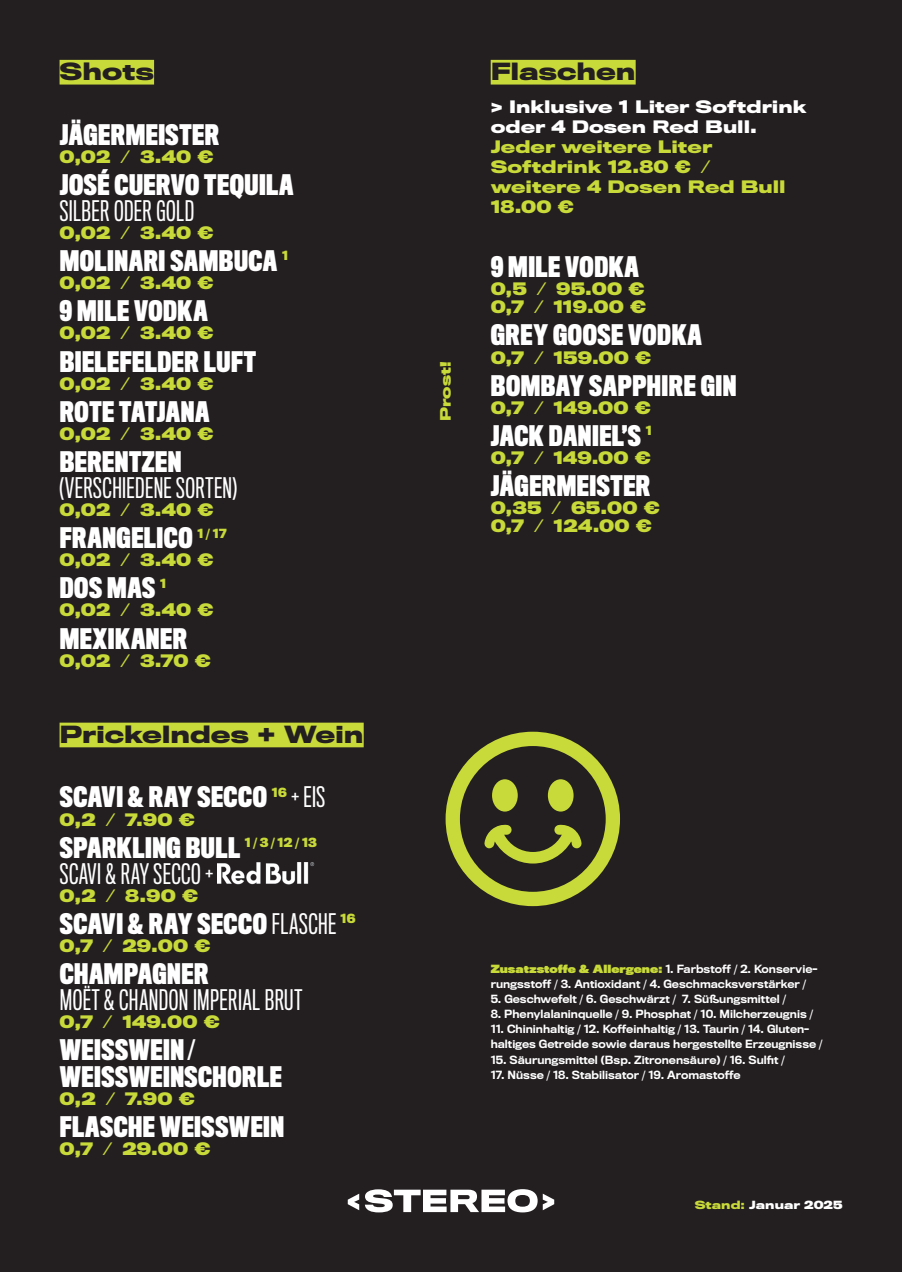
<style>
.page{position:relative;width:902px;height:1272px;background:#fff}
.page>*{position:absolute;margin:0;border:0;box-sizing:border-box;transform-origin:0 0}
.t1{font:700 26.1px/26.1px "Titling Gothic FB Comp";letter-spacing:.02em;color:#fff}
.t2{font:26.1px "Titling Gothic FB Comp";letter-spacing:.02em;color:#fff}
.t3{font:700 22.05px "Titling Gothic FB Wide";letter-spacing:-.005em;color:#231f20}
.t4{font:700 16.05px/20.1px "Titling Gothic FB Wide";letter-spacing:.005em;color:#c8da39}
.t5{font:700 16.05px/20.1px "Titling Gothic FB Wide";letter-spacing:.005em;color:#fff}
.t6{font:700 13.5px "Titling Gothic FB Wide";color:#c8da39}
.t7{font:700 11.7px "Titling Gothic FB Normal";letter-spacing:.02em;color:#c8da39}
.t8{font:500 10.5px/15px "Titling Gothic FB Normal";color:#fff}
.t9{font:700 10.5px "Titling Gothic FB Wide";color:#fff}
.s1{font-weight:400}
.s2{font-weight:900;color:#c8da39}
.s3{color:#c8da39}
</style>
<div class="page">
<div style="left:0;top:0;width:901px;height:1271px;background:#231f20"></div>
<div style="left:490px;top:60px;width:145px;height:25px;background:#c8da39"></div>
<div style="left:60px;top:60px;width:94px;height:25px;background:#c8da39"></div>
<div style="left:60px;top:722px;width:303px;height:25px;background:#c8da39"></div>
<img style="left:218px;top:862px;width:97px;height:22px">
<svg style="left:445px;top:731px;width:175px;height:175px"></svg>
<svg style="left:348px;top:1189px;width:206px;height:23px"></svg>
<h2 class="t3" style="left:60px;top:58px;width:96px">Shots</h2>
<h1 class="t1" style="left:60px;top:121px;width:161px">JÄGERMEISTER</h1>
<h3 class="t4" style="left:60px;top:146px;width:156px">0,02 ⁄ 3.40 €</h3>
<h1 class="t1" style="left:60px;top:171px;width:235px">JOSÉ CUERVO TEQUILA</h1>
<h1 class="t2" style="left:60px;top:196px;width:136px">SILBER ODER GOLD</h1>
<h3 class="t4" style="left:60px;top:222px;width:156px">0,02 ⁄ 3.40 €</h3>
<h1 class="t1" style="left:60px;top:248px;width:219px">MOLINARI SAMBUCA</h1>
<p class="t7" style="left:282px;top:248px;width:8px">1</p>
<h3 class="t4" style="left:60px;top:273px;width:156px">0,02 ⁄ 3.40 €</h3>
<h1 class="t1" style="left:60px;top:298px;width:150px">9 MILE VODKA</h1>
<h3 class="t4" style="left:60px;top:323px;width:156px">0,02 ⁄ 3.40 €</h3>
<h1 class="t1" style="left:60px;top:348px;width:198px">BIELEFELDER LUFT</h1>
<h3 class="t4" style="left:60px;top:373px;width:156px">0,02 ⁄ 3.40 €</h3>
<h1 class="t1" style="left:60px;top:398px;width:151px">ROTE TATJANA</h1>
<h3 class="t4" style="left:60px;top:423px;width:156px">0,02 ⁄ 3.40 €</h3>
<h1 class="t1" style="left:60px;top:448px;width:123px">BERENTZEN</h1>
<h1 class="t2" style="left:60px;top:473px;width:179px">(VERSCHIEDENE SORTEN)</h1>
<h3 class="t4" style="left:60px;top:499px;width:156px">0,02 ⁄ 3.40 €</h3>
<h1 class="t1" style="left:60px;top:524px;width:134px">FRANGELICO</h1>
<p class="t7" style="left:197px;top:525px;width:31px">1/17</p>
<h3 class="t4" style="left:60px;top:550px;width:156px">0,02 ⁄ 3.40 €</h3>
<h1 class="t1" style="left:60px;top:575px;width:97px">DOS MAS</h1>
<p class="t7" style="left:160px;top:575px;width:8px">1</p>
<h3 class="t4" style="left:60px;top:600px;width:156px">0,02 ⁄ 3.40 €</h3>
<h1 class="t1" style="left:60px;top:625px;width:129px">MEXIKANER</h1>
<h3 class="t4" style="left:60px;top:650px;width:153px">0,02 ⁄ 3.70 €</h3>
<h2 class="t3" style="left:60px;top:720px;width:305px">Prickelndes + Wein</h2>
<h1 class="t1" style="left:60px;top:784px;width:209px">SCAVI &amp; RAY SECCO</h1>
<p class="t7" style="left:272px;top:784px;width:17px">16</p>
<h1 class="t2" style="left:291px;top:782px;width:35px">+ EIS</h1>
<h3 class="t4" style="left:60px;top:809px;width:137px">0,2 ⁄ 7.90 €</h3>
<h1 class="t1" style="left:60px;top:834px;width:182px">SPARKLING BULL</h1>
<p class="t7" style="left:245px;top:835px;width:73px">1/3/12/13</p>
<h1 class="t2" style="left:60px;top:858px;width:155px">SCAVI &amp; RAY SECCO +</h1>
<h3 class="t4" style="left:60px;top:885px;width:140px">0,2 ⁄ 8.90 €</h3>
<h1 class="t1" style="left:60px;top:910px;width:278px">SCAVI &amp; RAY SECCO <span class="s1">FLASCHE</span></h1>
<p class="t7" style="left:340px;top:911px;width:17px">16</p>
<h3 class="t4" style="left:60px;top:935px;width:152px">0,7 ⁄ 29.00 €</h3>
<h1 class="t1" style="left:60px;top:960px;width:150px">CHAMPAGNER</h1>
<h1 class="t2" style="left:60px;top:985px;width:244px">MOËT &amp; CHANDON IMPERIAL BRUT</h1>
<h3 class="t4" style="left:60px;top:1011px;width:162px">0,7 ⁄ 149.00 €</h3>
<h1 class="t1" style="left:60px;top:1036px;width:223px">WEISSWEIN ⁄<br>WEISSWEINSCHORLE</h1>
<h3 class="t4" style="left:60px;top:1088px;width:137px">0,2 ⁄ 7.90 €</h3>
<h1 class="t1" style="left:60px;top:1113px;width:226px">FLASCHE WEISSWEIN</h1>
<h3 class="t4" style="left:60px;top:1138px;width:152px">0,7 ⁄ 29.00 €</h3>
<p class="t6" style="left:437px;top:421px;width:61px;rotate:-90deg">Prost!</p>
<h2 class="t3" style="left:490px;top:58px;width:146px">Flaschen</h2>
<h3 class="t5" style="left:490px;top:96px;width:317px">&gt; Inklusive 1 Liter Softdrink oder 4 Dosen Red Bull.</h3>
<h3 class="t4" style="left:490px;top:136px;width:296px">Jeder weitere Liter<br>Softdrink 12.80 € ⁄ weitere 4 Dosen Red Bull<br>18.00 €</h3>
<h1 class="t1" style="left:490px;top:254px;width:150px">9 MILE VODKA</h1>
<h3 class="t4" style="left:490px;top:280px;width:157px;line-height:18px">0,5 ⁄ 95.00 €<br>0,7 ⁄ 119.00 €</h3>
<h1 class="t1" style="left:491px;top:322px;width:212px">GREY GOOSE VODKA</h1>
<h3 class="t4" style="left:490px;top:347px;width:162px">0,7 ⁄ 159.00 €</h3>
<h1 class="t1" style="left:491px;top:372px;width:247px">BOMBAY SAPPHIRE GIN</h1>
<h3 class="t4" style="left:490px;top:397px;width:162px">0,7 ⁄ 149.00 €</h3>
<h1 class="t1" style="left:491px;top:422px;width:151px">JACK DANIEL’S</h1>
<p class="t7" style="left:645px;top:423px;width:8px">1</p>
<h3 class="t4" style="left:490px;top:447px;width:162px">0,7 ⁄ 149.00 €</h3>
<h1 class="t1" style="left:491px;top:472px;width:161px">JÄGERMEISTER</h1>
<h3 class="t4" style="left:490px;top:498px;width:170px;line-height:18px">0,35 ⁄ 65.00 €<br>0,7 ⁄ 124.00 €</h3>
<p class="t8" style="left:490px;top:961px;width:328px"><span class="s2">Zusatzstoffe &amp; Allergene:</span> 1. Farbstoff / 2. Konservie&shy;rungsstoff / 3. Antioxidant / 4. Geschmacksverstärker /</p>
<p class="t8" style="left:490px;top:991px;width:297px">5. Geschwefelt / 6. Geschwärzt / 7. Süßungsmittel /</p>
<p class="t8" style="left:490px;top:1006px;width:324px">8. Phenylalaninquelle / 9. Phosphat / 10. Milcherzeugnis /</p>
<p class="t8" style="left:490px;top:1021px;width:333px">11. Chininhaltig / 12. Koffeinhaltig / 13. Taurin / 14. Gluten&shy;haltiges Getreide sowie daraus hergestellte Erzeugnisse /</p>
<p class="t8" style="left:490px;top:1051px;width:296px">15. Säurungsmittel (Bsp. Zitronensäure) / 16. Sulfit /</p>
<p class="t8" style="left:490px;top:1066px;width:251px">17. Nüsse / 18. Stabilisator / 19. Aromastoffe</p>
<p class="t9" style="left:694px;top:1198px;width:149px"><span class="s3">Stand:</span> Januar 2025</p>
</div>
